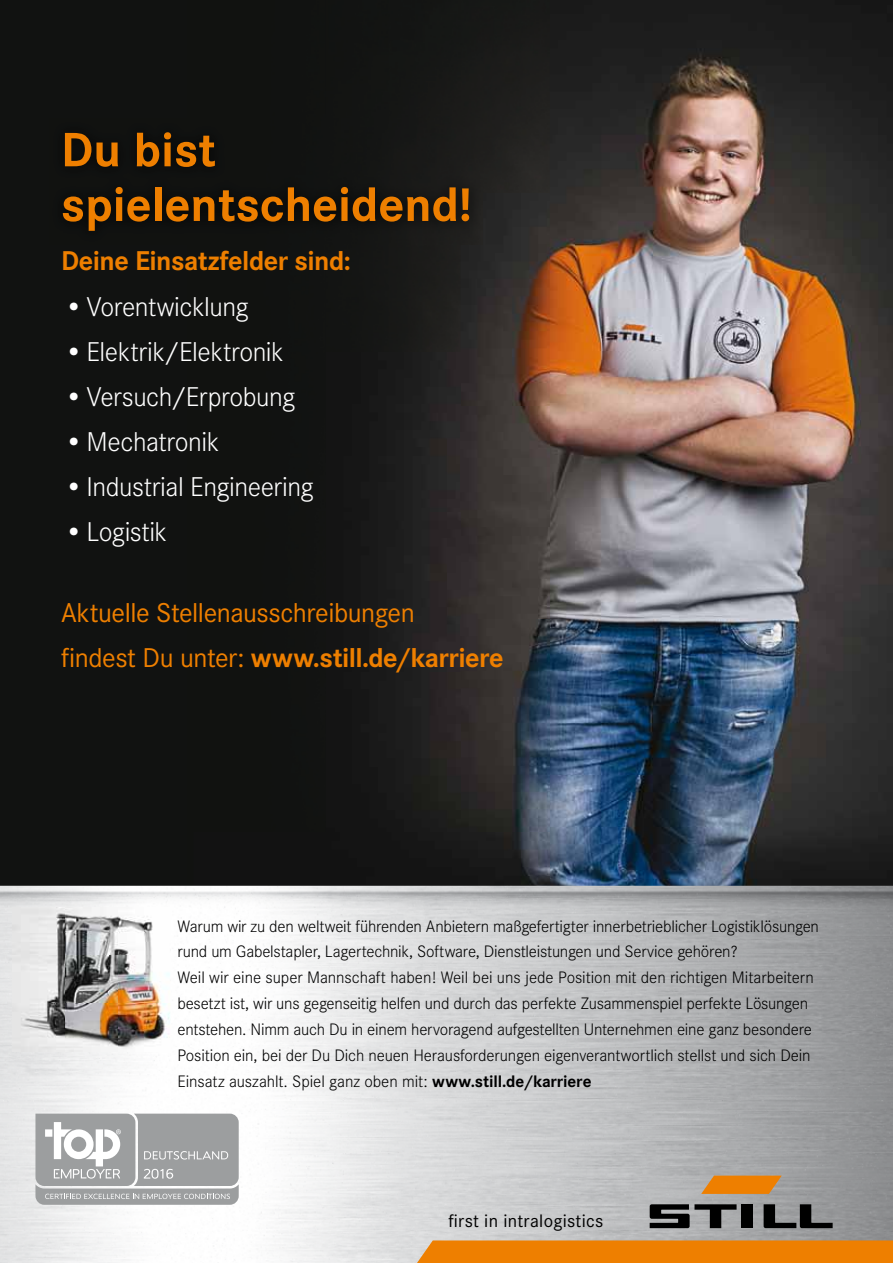
<style>
.page{position:relative;width:893px;height:1263px;background:#fff}
.page>*{position:absolute;margin:0;border:0;box-sizing:border-box;transform-origin:0 0}
.t1{font:700 50.1px/54.6px "Corporate S";color:#ee7f00}
.t2{font:300 28.2px "Corporate S";letter-spacing:-.015em;color:#fff}
.t3{font:28.2px/45.2px "Corporate S";letter-spacing:-.015em;color:#ee7f00}
.t4{font:700 28.2px "Corporate S";letter-spacing:-.015em;color:#ee7f00}
.t5{font:18.75px "Corporate S";letter-spacing:.015em;color:#000}
.t6{font:300 17.25px/26px "Corporate STCE";letter-spacing:-.01em;color:#000}
.s1{font-weight:700}
</style>
<div class="page">
<img style="left:550px;top:0;width:343px;height:886px">
<div style="left:0;top:0;width:193px;height:942px;background:#111211"></div>
<div style="left:193px;top:0;width:267px;height:119px;background:#121311"></div>
<img style="left:460px;top:0;width:90px;height:832px">
<img style="left:193px;top:244px;width:268px;height:588px">
<img style="left:193px;top:832px;width:357px;height:54px">
<img style="left:193px;top:119px;width:289px;height:125px">
<img style="left:0;top:886px;width:893px;height:377px">
<svg style="left:35px;top:1113px;width:204px;height:92px;background:#acaeaf"></svg>
<img style="left:13px;top:908px;width:158px;height:143px">
<svg style="left:701px;top:1175px;width:81px;height:19px;background:#e08721"></svg>
<div style="left:742px;top:1204px;width:11px;height:24px;background:#000"></div>
<svg style="left:650px;top:1204px;width:87px;height:24px;background:#505051"></svg>
<svg style="left:764px;top:1204px;width:69px;height:24px;background:#545455"></svg>
<div style="left:417px;top:1240px;width:476px;height:23px;background:#ee7f00"></div>
<h1 class="t1" style="left:61px;top:123px;width:412px">Du bist spielentscheidend!</h1>
<h2 class="t4" style="left:61px;top:245px;width:291px">Deine Einsatzfelder sind:</h2>
<h2 class="t2" style="left:64px;top:290px;width:186px">• Vorentwicklung</h2>
<h2 class="t2" style="left:64px;top:336px;width:221px">• Elektrik/Elektronik</h2>
<h2 class="t2" style="left:64px;top:381px;width:232px">• Versuch/Erprobung</h2>
<h2 class="t2" style="left:64px;top:426px;width:157px">• Mechatronik</h2>
<h2 class="t2" style="left:64px;top:471px;width:251px">• Industrial Engineering</h2>
<h2 class="t2" style="left:64px;top:516px;width:105px">• Logistik</h2>
<h2 class="t3" style="left:61px;top:590px;width:444px">Aktuelle Stellenausschreibungen<br>findest Du unter: <span class="s1">www.still.de/karriere</span></h2>
<p class="t6" style="left:177px;top:913px;width:643px">Warum wir zu den weltweit führenden Anbietern maßgefertigter innerbetrieblicher Logistiklösungen rund um Gabelstapler, Lagertechnik, Software, Dienstleistungen und Service gehören?<br>Weil wir eine super Mannschaft haben! Weil bei uns jede Position mit den richtigen Mitarbeitern besetzt ist, wir uns gegenseitig helfen und durch das perfekte Zusammenspiel perfekte Lösungen entstehen. Nimm auch Du in einem hervoragend aufgestellten Unternehmen eine ganz besondere Position ein, bei der Du Dich neuen Herausforderungen eigenverantwortlich stellst und sich Dein Einsatz auszahlt. Spiel ganz oben mit: <span class="s1">www.still.de/karriere</span></p>
<p class="t5" style="left:448px;top:1210px;width:156px">first in intralogistics</p>
</div>
